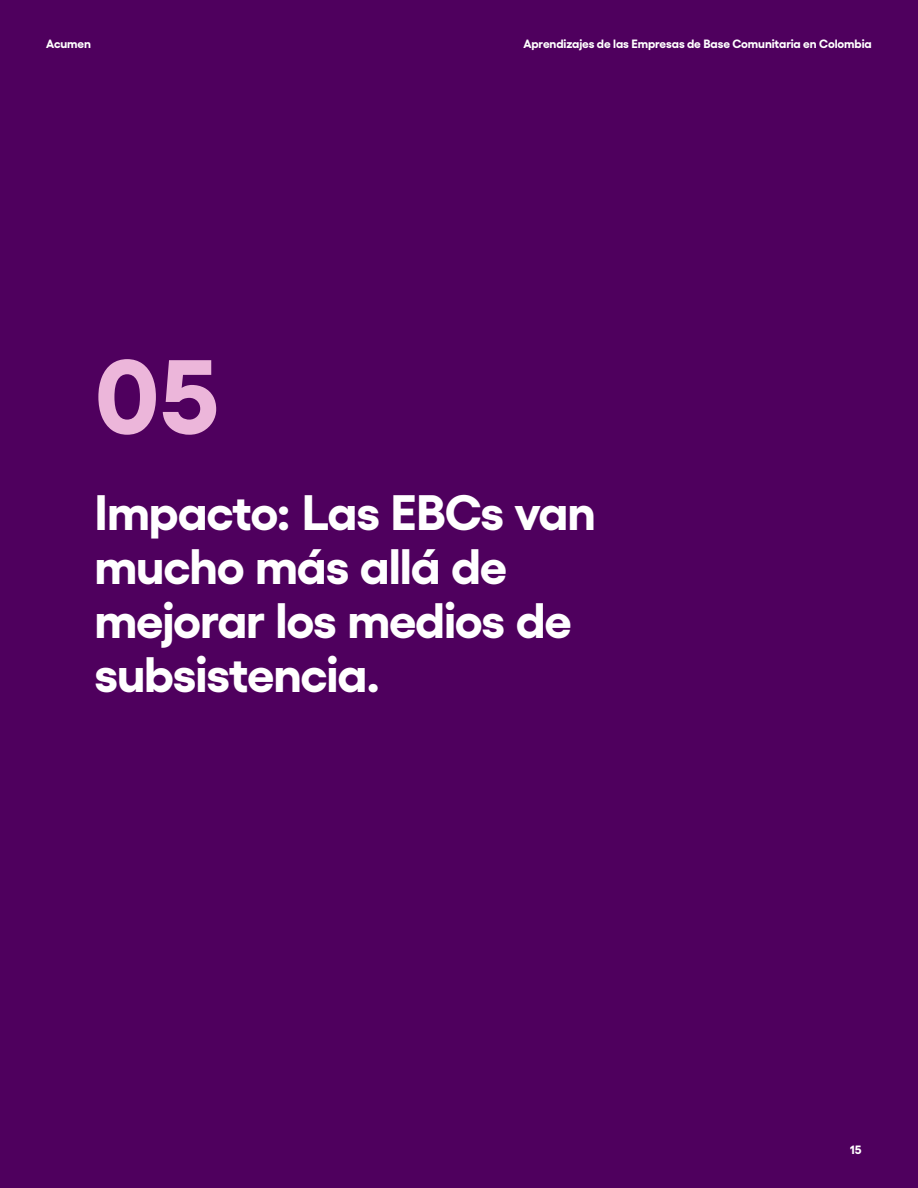
<style>
.page{position:relative;width:918px;height:1188px;background:#4f005e}
.page>*{position:absolute;margin:0;border:0;box-sizing:border-box;transform-origin:0 0}
.t1{font:700 105px "Gellix";color:#ecb6da}
.t2{font:700 49.5px/54px "Gellix";letter-spacing:-.02em;color:#fff}
.t3{font:700 12px "Gellix";letter-spacing:-.005em;color:#fff}
</style>
<div class="page">
<p class="t3" style="left:46px;top:39px;width:46px">Acumen</p>
<p class="t3" style="left:523px;top:39px;width:350px">Aprendizajes de las Empresas de Base Comunitaria en Colombia</p>
<h1 class="t1" style="left:94px;top:357px;width:126px">05</h1>
<p class="t2" style="left:94px;top:490px;width:503px">Impacto: Las EBCs van mucho más allá de mejorar los medios de subsistencia.</p>
<p class="t3" style="left:850px;top:1145px;width:13px">15</p>
</div>
